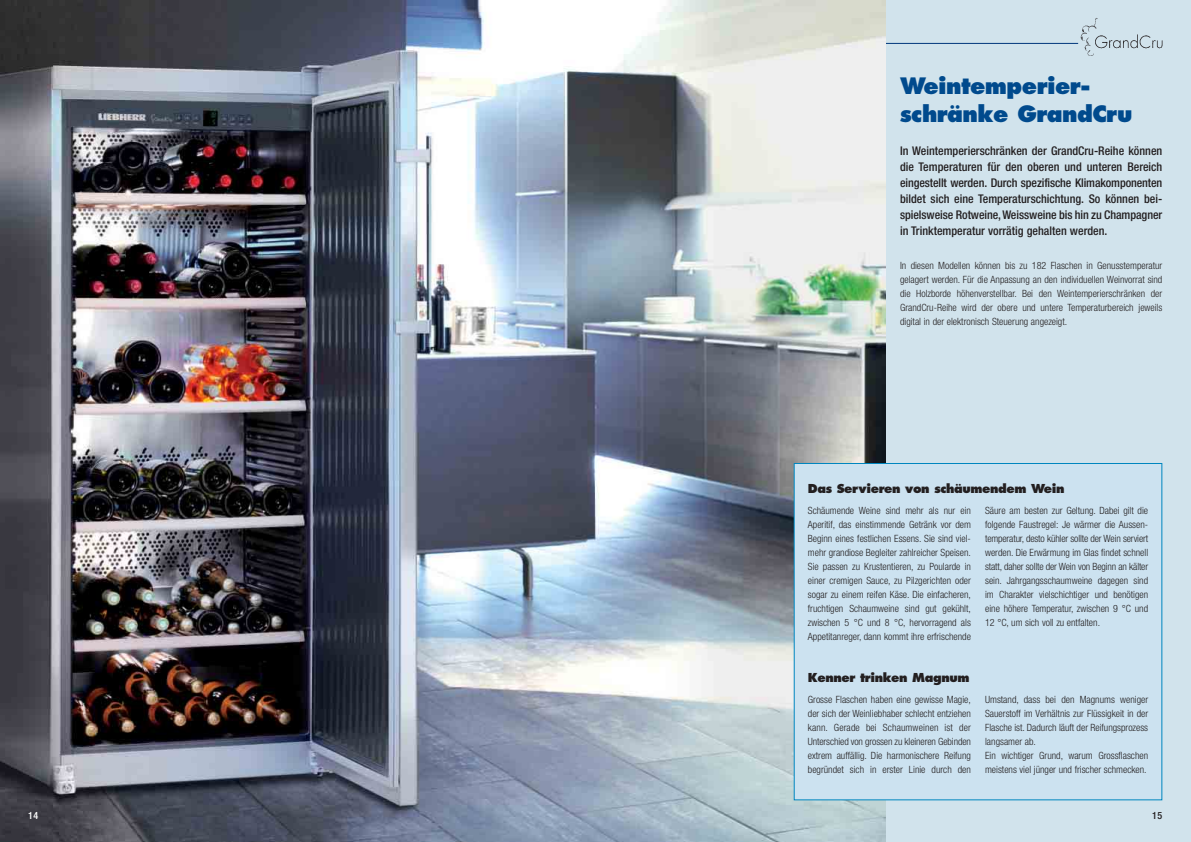
<style>
.page{position:relative;width:1191px;height:842px;background:#fff}
.page>*{position:absolute;margin:0;border:0;box-sizing:border-box;transform-origin:0 0}
.t1{font:800 22px/28px "Futura";letter-spacing:-.025em;color:#004a8d}
.t2{font:500 condensed 12px/16px "Helvetica Neue";color:#231f20;text-align:justify}
.t3{font:800 12px "Futura";letter-spacing:-.035em;color:#231f20}
.t4{font:300 condensed 10px/14px "Helvetica Neue";color:#231f20;text-align:justify}
.t5{font:500 condensed 10px "Helvetica Neue";color:#fff}
.t6{font:500 condensed 10px "Helvetica Neue";color:#231f20}
</style>
<div class="page">
<div style="left:0;top:1px;width:1190px;height:841px;background:#d1e3ec"></div>
<hr style="left:0;top:43px;width:1078px;height:1px;background:#00367b">
<img style="left:0;top:1px;width:886px;height:841px">
<div style="left:794px;top:463px;width:367px;height:337px;background:#cce2f0"></div>
<div style="left:793px;top:463px;width:369px;height:337px;border:1px solid #0086bf"></div>
<img style="left:1075px;top:18px;width:88px;height:38px">
<h1 class="t1" style="left:900px;top:73px;width:234px">Weintemperier&shy;schränke GrandCru</h1>
<p class="t2" style="left:900px;top:143px;width:264px">In Weintemperierschränken der GrandCru-Reihe können die Temperaturen für den oberen und unteren Bereich eingestellt werden. Durch spezifische Klimakomponenten bildet sich eine Temperaturschichtung. So können bei&shy;spielsweise Rotweine, Weissweine bis hin zu Champagner in Trinktemperatur vorrätig gehalten werden.</p>
<p class="t4" style="left:900px;top:259px;width:264px">In diesen Modellen können bis zu 182 Flaschen in Genusstemperatur gelagert werden. Für die Anpassung an den individuellen Weinvorrat sind die Holzborde höhenverstellbar. Bei den Weintemperierschränken der GrandCru-Reihe wird der obere und untere Temperaturbereich jeweils digital in der elektronisch Steuerung angezeigt.</p>
<p class="t3" style="left:808px;top:483px;width:258px">Das Servieren von schäumendem Wein</p>
<p class="t4" style="left:808px;top:504px;width:165px">Schäumende Weine sind mehr als nur ein Aperitif, das einstimmende Getränk vor dem Beginn eines festlichen Essens. Sie sind viel&shy;mehr grandiose Begleiter zahlreicher Speisen.<br>Sie passen zu Krustentieren, zu Poularde in einer cremigen Sauce, zu Pilzgerichten oder sogar zu einem reifen Käse. Die einfacheren, fruchtigen Schaumweine sind gut gekühlt, zwischen 5 °C und 8 °C, hervorragend als Appetitanreger, dann kommt ihre erfrischende</p>
<p class="t4" style="left:985px;top:504px;width:165px">Säure am besten zur Geltung. Dabei gilt die folgende Faustregel: Je wärmer die Aussen&shy;temperatur, desto kühler sollte der Wein serviert werden. Die Erwärmung im Glas findet schnell statt, daher sollte der Wein von Beginn an kälter sein. Jahrgangsschaumweine dagegen sind im Charakter vielschichtiger und benötigen eine höhere Temperatur, zwischen 9 °C und 12 °C, um sich voll zu entfalten.</p>
<p class="t3" style="left:808px;top:672px;width:163px">Kenner trinken Magnum</p>
<p class="t4" style="left:808px;top:693px;width:165px">Grosse Flaschen haben eine gewisse Magie, der sich der Weinliebhaber schlecht entziehen kann. Gerade bei Schaumweinen ist der Unterschied von grossen zu kleineren Gebinden extrem auffällig. Die harmonischere Reifung begründet sich in erster Linie durch den</p>
<p class="t4" style="left:985px;top:693px;width:165px;text-align:left">Umstand, dass bei den Magnums weniger Sauerstoff im Verhältnis zur Flüssigkeit in der Flasche ist. Dadurch läuft der Reifungsprozess langsamer ab.<br>Ein wichtiger Grund, warum Grossflaschen meistens viel jünger und frischer schmecken.</p>
<p class="t5" style="left:28px;top:812px;width:12px">14</p>
<p class="t6" style="left:1152px;top:812px;width:12px">15</p>
</div>
